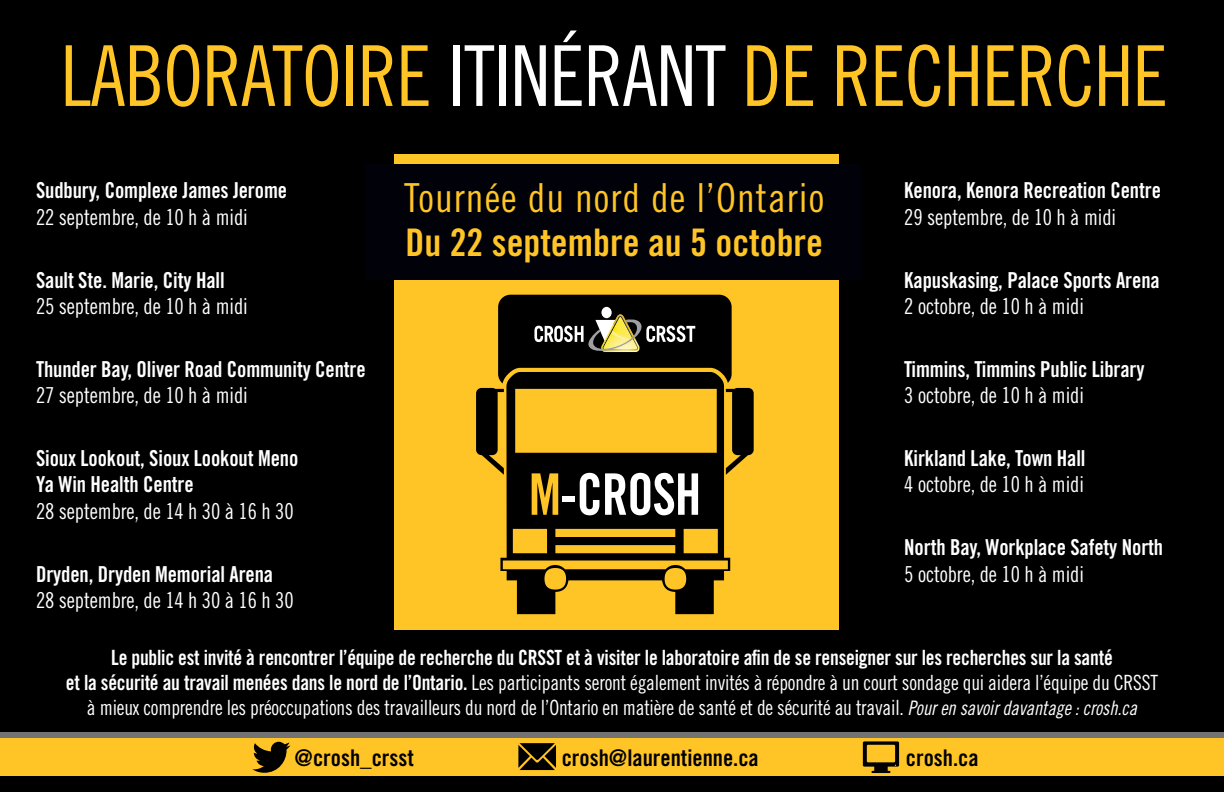
<style>
.page{position:relative;width:1224px;height:792px;background:#000}
.page>*{position:absolute;margin:0;border:0;box-sizing:border-box;transform-origin:0 0}
.t1{font:84px "Trade Gothic Cond Eighteen";letter-spacing:-.01em;color:#ffc425;scale:.94 1}
.t2{font:57.4px "Trade Gothic Bold Cond Twenty";letter-spacing:-.02em;color:#fff;scale:.92 1}
.t3{font:40px "Trade Gothic Cond Eighteen";letter-spacing:.025em;color:#ffc425}
.t4{font:38px "Trade Gothic Bold Cond Twenty";color:#ffc425}
.t5{font:23px "Trade Gothic Bold Cond Twenty";color:#000}
.t6{font:22px/26.4px "Trade Gothic Bold Cond Twenty";letter-spacing:-.005em;color:#fff;scale:.95 1}
.t7{font:21px/25.2px "Trade Gothic Cond Eighteen";letter-spacing:-.01em;color:#fff;text-align:center;scale:.94 1}
.s1{color:#fff}
.s2{font-family:"Trade Gothic Cond Eighteen"}
.s3{color:#ffc425}
.s4{font-family:"Trade Gothic Bold Cond Twenty"}
.s5{font-family:"Trade Gothic Cond Eighteen Obl";font-size:20px}
</style>
<div class="page">
<div style="left:394px;top:154px;width:444px;height:476px;background:#ffc425"></div>
<svg style="left:500px;top:475px;width:230px;height:139px;fill:#000"></svg>
<svg style="left:476px;top:295px;width:278px;height:180px"></svg>
<div style="left:366px;top:164px;width:495px;height:116px;background:#010209"></div>
<div style="left:0;top:732px;width:1224px;height:10px;background:#737373"></div>
<div style="left:0;top:738px;width:1224px;height:38px;background:#ffc425"></div>
<svg style="left:252px;top:742px;width:38px;height:31px"></svg>
<svg style="left:518px;top:743px;width:38px;height:27px"></svg>
<svg style="left:863px;top:741px;width:36px;height:26px"></svg>
<div style="left:867px;top:745px;width:28px;height:17px;background:#ffc425"></div>
<div style="left:874px;top:764px;width:14px;height:9px;background:#000;border-radius:2px"></div>
<svg style="left:871px;top:765px;width:25px;height:8px"></svg>
<p class="t1" style="left:61px;top:26px;width:1179px">LABORATOIRE <span class="s1">ITINÉRANT</span> DE RECHERCHE</p>
<p class="t6" style="left:36px;top:177px;width:266px">Sudbury, Complexe James Jerome<br><span class="s2">22 septembre, de 10 h à midi</span></p>
<p class="t6" style="left:36px;top:266px;width:225px">Sault Ste. Marie, City Hall<br><span class="s2">25 septembre, de 10 h à midi</span></p>
<p class="t6" style="left:36px;top:356px;width:349px">Thunder Bay, Oliver Road Community Centre<br><span class="s2">27 septembre, de 10 h à midi</span></p>
<p class="t6" style="left:36px;top:445px;width:278px">Sioux Lookout, Sioux Lookout Meno<br>Ya Win Health Centre<br><span class="s2">28 septembre, de 14 h 30 à 16 h 30</span></p>
<p class="t6" style="left:36px;top:561px;width:273px">Dryden, Dryden Memorial Arena<br><span class="s2">28 septembre, de 14 h 30 à 16 h 30</span></p>
<p class="t3" style="left:404px;top:174px;width:422px">Tournée du nord de l’Ontario</p>
<p class="t4" style="left:405px;top:219px;width:419px">Du 22 septembre au 5 octobre</p>
<p class="t2" style="left:529px;top:459px;width:189px"><span class="s3">M</span>-CROSH</p>
<p class="t6" style="left:904px;top:177px;width:272px">Kenora, Kenora Recreation Centre<br><span class="s2">29 septembre, de 10 h à midi</span></p>
<p class="t6" style="left:904px;top:266px;width:270px">Kapuskasing, Palace Sports Arena<br><span class="s2">2 octobre, de 10 h à midi</span></p>
<p class="t6" style="left:904px;top:356px;width:254px">Timmins, Timmins Public Library<br><span class="s2">3 octobre, de 10 h à midi</span></p>
<p class="t6" style="left:904px;top:445px;width:192px">Kirkland Lake, Town Hall<br><span class="s2">4 octobre, de 10 h à midi</span></p>
<p class="t6" style="left:904px;top:534px;width:274px">North Bay, Workplace Safety North<br><span class="s2">5 octobre, de 10 h à midi</span></p>
<p class="t7" style="left:66px;top:645px;width:1163px"><span class="s4">Le public est invité à rencontrer l’équipe de recherche du CRSST et à visiter le laboratoire afin de se renseigner sur les recherches sur la santé<br>et la sécurité au travail menées dans le nord de l’Ontario.</span> Les participants seront également invités à répondre à un court sondage qui aidera l’équipe du CRSST à mieux comprendre les préoccupations des travailleurs du nord de l’Ontario en matière de santé et de sécurité au travail. <span class="s5">Pour en savoir davantage : crosh.ca</span></p>
<p class="t5" style="left:295px;top:744px;width:121px">@crosh_crsst</p>
<p class="t5" style="left:562px;top:744px;width:199px">crosh@laurentienne.ca</p>
<p class="t5" style="left:906px;top:744px;width:74px">crosh.ca</p>
</div>
